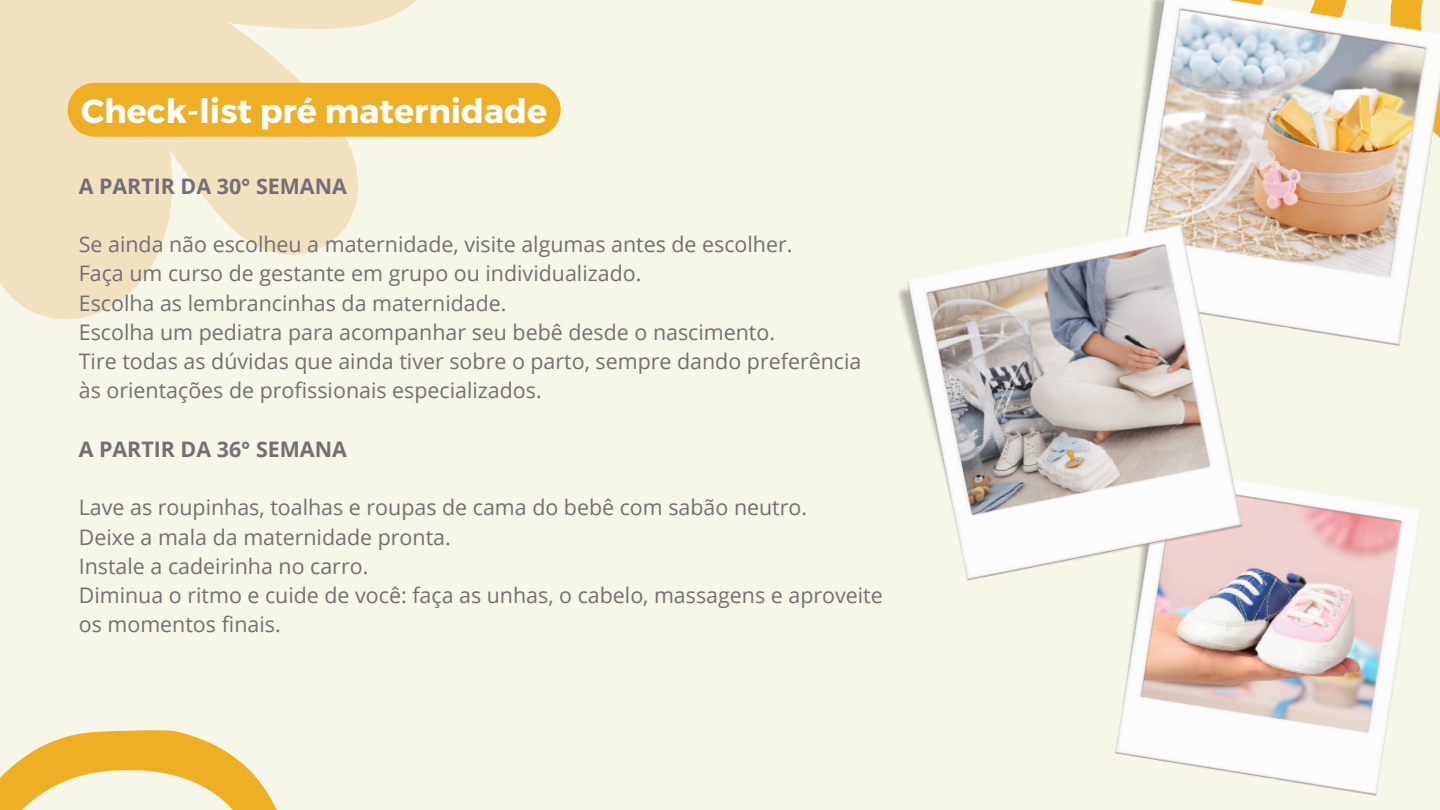
<style>
.page{position:relative;width:1440px;height:810px;background:#f6f6e9}
.page>*{position:absolute;margin:0;border:0;box-sizing:border-box;transform-origin:0 0}
.t1{font:700 33.4px "Montserrat";color:#fff}
.t2{font:21.4px/29.2px "Open Sans";color:#736f73}
.t3{font:700 21.4px "Open Sans";color:#736f73}
</style>
<div class="page">
<svg style="left:0;top:0;width:451px;height:319px;fill:#f1e1bf"></svg>
<img style="left:1127px;top:0;width:313px;height:346px">
<img style="left:1115px;top:481px;width:306px;height:315px">
<svg style="left:0;top:730px;width:277px;height:80px"></svg>
<img style="left:898px;top:225px;width:345px;height:360px">
<div style="left:68px;top:83px;width:493px;height:54px;background:#efaf25;border-radius:27px"></div>
<h1 class="t1" style="left:81px;top:90px;width:468px">Check-list pré maternidade</h1>
<h2 class="t3" style="left:79px;top:171px;width:270px">A PARTIR DA 30° SEMANA</h2>
<p class="t2" style="left:79px;top:229px;width:715px">Se ainda não escolheu a maternidade, visite algumas antes de escolher.</p>
<p class="t2" style="left:79px;top:259px;width:564px">Faça um curso de gestante em grupo ou individualizado.</p>
<p class="t2" style="left:79px;top:288px;width:429px">Escolha as lembrancinhas da maternidade.</p>
<p class="t2" style="left:79px;top:317px;width:698px">Escolha um pediatra para acompanhar seu bebê desde o nascimento.</p>
<p class="t2" style="left:79px;top:346px;width:784px">Tire todas as dúvidas que ainda tiver sobre o parto, sempre dando preferência</p>
<p class="t2" style="left:79px;top:376px;width:465px">às orientações de profissionais especializados.</p>
<h2 class="t3" style="left:79px;top:434px;width:270px">A PARTIR DA 36° SEMANA</h2>
<p class="t2" style="left:79px;top:493px;width:730px">Lave as roupinhas, toalhas e roupas de cama do bebê com sabão neutro.</p>
<p class="t2" style="left:79px;top:522px;width:374px">Deixe a mala da maternidade pronta.</p>
<p class="t2" style="left:79px;top:551px;width:291px">Instale a cadeirinha no carro.</p>
<p class="t2" style="left:79px;top:580px;width:806px">Diminua o ritmo e cuide de você: faça as unhas, o cabelo, massagens e aproveite os momentos finais.</p>
</div>
